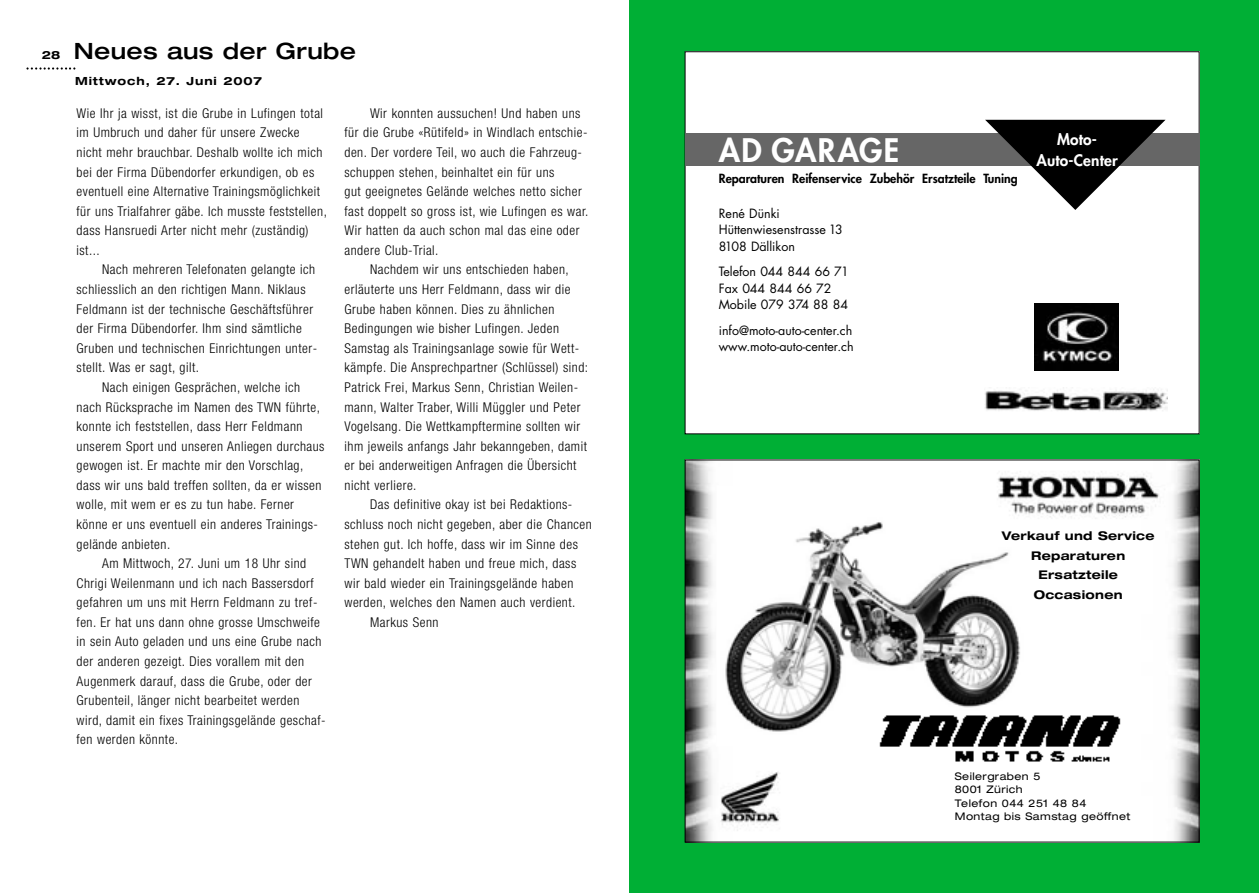
<style>
.page{position:relative;width:1259px;height:893px;background:#fff}
.page>*{position:absolute;margin:0;border:0;box-sizing:border-box;transform-origin:0 0}
.t1{font:800 31.65px "Futura";letter-spacing:.035em;color:#fff}
.t2{font:500 expanded 22.5px "Helvetica Neue";letter-spacing:.015em;color:#000}
.t3{font:800 15.45px/21px "Futura";letter-spacing:.01em;color:#fff;text-align:center}
.t4{font:300 condensed 13.5px/19.6px "Helvetica Neue";letter-spacing:.04em;color:#000}
.t5{font:12.45px/16.5px "Futura";color:#000}
.t6{font:800 12.3px "Futura";color:#000}
.t7{font:700 expanded 12px/19.5px "Helvetica Neue";letter-spacing:.025em;color:#000;text-align:center}
.t8{font:700 expanded 11.25px "Helvetica Neue";letter-spacing:.08em;color:#000}
.t9{font:expanded 10.5px/13.5px "Helvetica Neue";letter-spacing:.04em;color:#000}
.s1{font-weight:700;font-size:11.25px}
</style>
<div class="page">
<div style="left:629px;top:0;width:630px;height:893px;background:#00af35"></div>
<svg style="left:26px;top:67px;width:49px;height:3px"></svg>
<div style="left:685px;top:52px;width:514px;height:382px;background:#fff"></div>
<img style="left:1034px;top:304px;width:84px;height:67px">
<div style="left:685px;top:133px;width:514px;height:33px;background:#666"></div>
<svg style="left:985px;top:120px;width:180px;height:90px"></svg>
<img style="left:687px;top:462px;width:510px;height:378px">
<div style="left:716px;top:485px;width:310px;height:261px;background:#fff"></div>
<img style="left:716px;top:515px;width:310px;height:224px">
<img style="left:877px;top:711px;width:245px;height:54px">
<img style="left:985px;top:389px;width:182px;height:22px">
<h2 class="t2" style="left:42px;top:43px;width:316px"><span class="s1">28</span> Neues aus der Grube</h2>
<p class="t8" style="left:75px;top:77px;width:189px">Mittwoch, 27. Juni 2007</p>
<p class="t4" style="left:77px;top:104px;width:252px">Wie Ihr ja wisst, ist die Grube in Lufingen total im Umbruch und daher für unsere Zwecke nicht mehr brauchbar. Deshalb wollte ich mich bei der Firma Dübendorfer erkundigen, ob es eventuell eine Alternative Trainingsmöglichkeit für uns Trialfahrer gäbe. Ich musste feststellen, dass Hansruedi Arter nicht mehr (zuständig) ist...</p>
<p class="t4" style="left:77px;top:261px;width:242px;text-indent:26px">Nach mehreren Telefonaten gelangte ich schliesslich an den richtigen Mann. Niklaus Feldmann ist der technische Geschäftsführer der Firma Dübendorfer. Ihm sind sämtliche Gruben und technischen Einrichtungen unter&shy;stellt. Was er sagt, gilt.</p>
<p class="t4" style="left:77px;top:378px;width:249px;text-indent:26px">Nach einigen Gesprächen, welche ich nach Rücksprache im Namen des TWN führte, konnte ich feststellen, dass Herr Feldmann unserem Sport und unseren Anliegen durchaus gewogen ist. Er machte mir den Vorschlag, dass wir uns bald treffen sollten, da er wissen wolle, mit wem er es zu tun habe. Ferner könne er uns eventuell ein anderes Trainings&shy;gelände anbieten.</p>
<p class="t4" style="left:77px;top:555px;width:251px;text-indent:26px">Am Mittwoch, 27. Juni um 18 Uhr sind Chrigi Weilenmann und ich nach Bassersdorf gefahren um uns mit Herrn Feldmann zu tref&shy;fen. Er hat uns dann ohne grosse Umschweife in sein Auto geladen und uns eine Grube nach der anderen gezeigt. Dies vorallem mit den Augenmerk darauf, dass die Grube, oder der Grubenteil, länger nicht bearbeitet werden wird, damit ein fixes Trainingsgelände geschaf&shy;fen werden könnte.</p>
<p class="t4" style="left:344px;top:104px;width:245px;text-indent:26px">Wir konnten aussuchen! Und haben uns für die Grube «Rütifeld» in Windlach entschie&shy;den. Der vordere Teil, wo auch die Fahrzeug&shy;schuppen stehen, beinhaltet ein für uns<br>gut geeignetes Gelände welches netto sicher fast doppelt so gross ist, wie Lufingen es war.<br>Wir hatten da auch schon mal das eine oder andere Club-Trial.</p>
<p class="t4" style="left:344px;top:261px;width:245px;text-indent:26px">Nachdem wir uns entschieden haben, erläuterte uns Herr Feldmann, dass wir die Grube haben können. Dies zu ähnlichen Bedingungen wie bisher Lufingen. Jeden Samstag als Trainingsanlage sowie für Wett&shy;kämpfe. Die Ansprechpartner (Schlüssel) sind:<br>Patrick Frei, Markus Senn, Christian Weilen&shy;mann, Walter Traber, Willi Müggler und Peter Vogelsang. Die Wettkampftermine sollten wir ihm jeweils anfangs Jahr bekanngeben, damit er bei anderweitigen Anfragen die Übersicht nicht verliere.</p>
<p class="t4" style="left:370px;top:496px;width:204px">Das definitive okay ist bei Redaktions-</p>
<p class="t4" style="left:344px;top:515px;width:249px">schluss noch nicht gegeben, aber die Chancen</p>
<p class="t4" style="left:344px;top:535px;width:235px">stehen gut. Ich hoffe, dass wir im Sinne des</p>
<p class="t4" style="left:344px;top:555px;width:233px">TWN gehandelt haben und freue mich, dass</p>
<p class="t4" style="left:344px;top:574px;width:230px">wir bald wieder ein Trainingsgelände haben</p>
<p class="t4" style="left:344px;top:594px;width:232px">werden, welches den Namen auch verdient.</p>
<p class="t4" style="left:370px;top:613px;width:70px">Markus Senn</p>
<h1 class="t1" style="left:719px;top:135px;width:182px">AD GARAGE</h1>
<p class="t3" style="left:1036px;top:130px;width:83px">Moto-<br>Auto-Center</p>
<p class="t6" style="left:719px;top:173px;width:300px">Reparaturen Reifenservice Zubehör Ersatzteile Tuning</p>
<p class="t5" style="left:719px;top:206px;width:126px">René Dünki<br>Hüttenwiesenstrasse 13<br>8108 Dällikon</p>
<p class="t5" style="left:719px;top:264px;width:131px">Telefon 044 844 66 71<br>Fax 044 844 66 72<br>Mobile 079 374 88 84</p>
<p class="t5" style="left:719px;top:323px;width:136px">info@moto-auto-center.ch www.moto-auto-center.ch</p>
<p class="t7" style="left:1002px;top:527px;width:154px">Verkauf und Service<br>Reparaturen<br>Ersatzteile<br>Occasionen</p>
<p class="t9" style="left:955px;top:770px;width:177px">Seilergraben 5<br>8001 Zürich<br>Telefon 044 251 48 84<br>Montag bis Samstag geöffnet</p>
</div>
